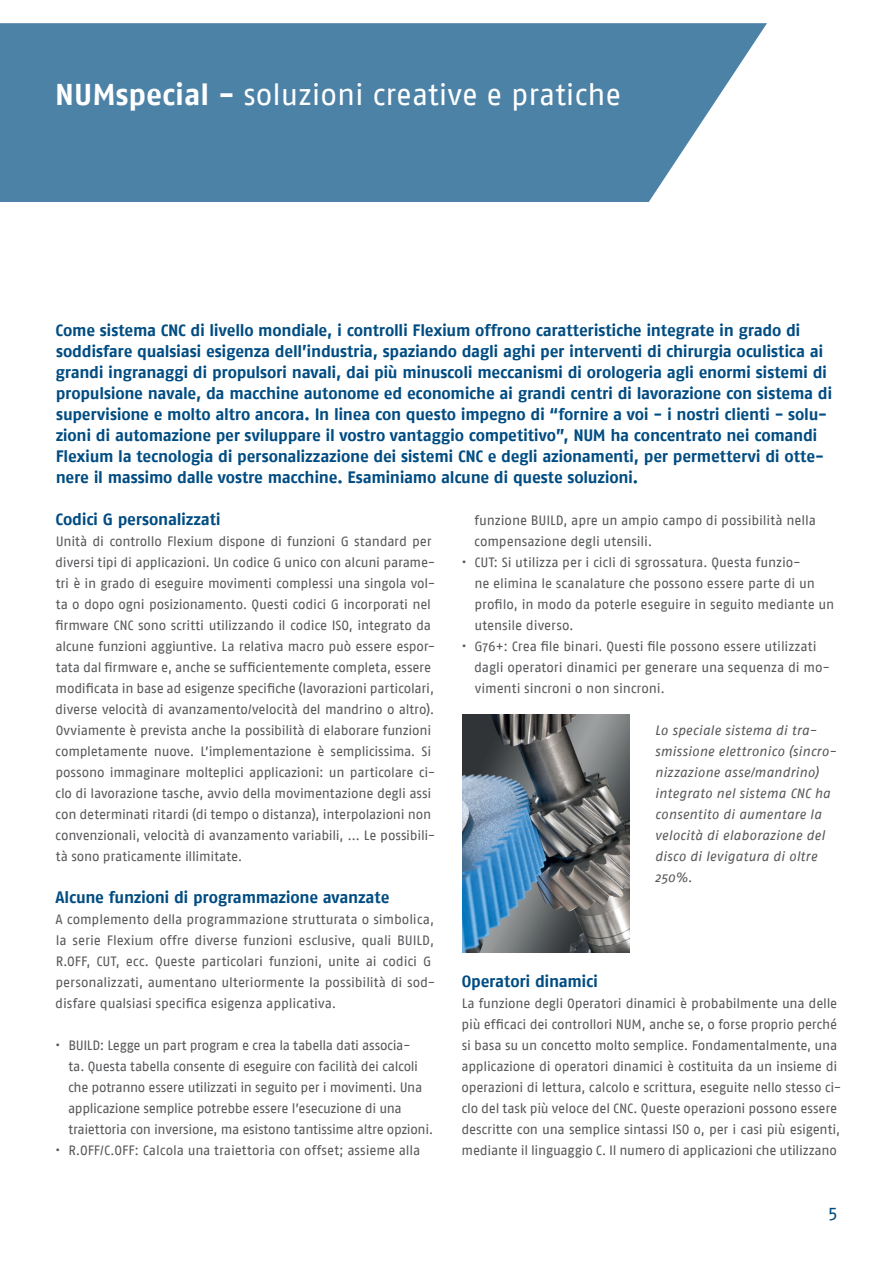
<style>
.page{position:relative;width:893px;height:1263px;background:#fff}
.page>*{position:absolute;margin:0;border:0;box-sizing:border-box;transform-origin:0 0}
.t1{font:30px "Fago No";color:#fff}
.t2{font:18px "Fago No";color:#004c82}
.t3{font:700 16.5px/21px "Fago No";letter-spacing:-.015em;color:#004c82}
.t4{font:13.5px/21px "Fago No";letter-spacing:-.015em;color:#57585a}
.t5{font:italic 13.5px/21px "Fago No";letter-spacing:.01em;color:#57585a}
.s1{font-weight:700}
</style>
<div class="page">
<svg style="left:1px;top:23px;width:766px;height:179px;background:#5a8bad"></svg>
<hr style="left:0;top:23px;width:1px;height:179px;background:#004c82">
<img style="left:462px;top:714px;width:167px;height:238px">
<h1 class="t1" style="left:55px;top:78px;width:568px"><span class="s1">NUMspecial -</span> soluzioni creative e pratiche</h1>
<p class="t3" style="left:56px;top:320px;width:778px">Come sistema CNC di livello mondiale, i controlli Flexium offrono caratteristiche integrate in grado di soddisfare qualsiasi esigenza dell’industria, spaziando dagli aghi per interventi di chirurgia oculistica ai grandi ingranaggi di propulsori navali, dai più minuscoli meccanismi di orologeria agli enormi sistemi di propulsione navale, da macchine autonome ed economiche ai grandi centri di lavorazione con sistema di supervisione e molto altro ancora. In linea con questo impegno di “fornire a voi - i nostri clienti - solu&shy;zioni di automazione per sviluppare il vostro vantaggio competitivo”, NUM ha concentrato nei comandi Flexium la tecnologia di personalizzazione dei sistemi CNC e degli azionamenti, per permettervi di otte&shy;nere il massimo dalle vostre macchine. Esaminiamo alcune di queste soluzioni.</p>
<p class="t3" style="left:56px;top:509px;width:167px">Codici G personalizzati</p>
<p class="t4" style="left:55px;top:531px;width:382px">Unità di controllo Flexium dispone di funzioni G standard per diversi tipi di applicazioni. Un codice G unico con alcuni parame&shy;tri è in grado di eseguire movimenti complessi una singola vol&shy;ta o dopo ogni posizionamento. Questi codici G incorporati nel firmware CNC sono scritti utilizzando il codice ISO, integrato da alcune funzioni aggiuntive. La relativa macro può essere espor&shy;tata dal firmware e, anche se sufficientemente completa, essere modificata in base ad esigenze specifiche (lavorazioni particolari, diverse velocità di avanzamento/velocità del mandrino o altro).<br>Ovviamente è prevista anche la possibilità di elaborare funzioni completamente nuove. L’implementazione è semplicissima. Si possono immaginare molteplici applicazioni: un particolare ci&shy;clo di lavorazione tasche, avvio della movimentazione degli assi con determinati ritardi (di tempo o distanza), interpolazioni non convenzionali, velocità di avanzamento variabili, ... Le possibili&shy;tà sono praticamente illimitate.</p>
<p class="t3" style="left:56px;top:887px;width:335px">Alcune funzioni di programmazione avanzate</p>
<p class="t4" style="left:55px;top:909px;width:382px">A complemento della programmazione strutturata o simbolica, la serie Flexium offre diverse funzioni esclusive, quali BUILD, R.OFF, CUT, ecc. Queste particolari funzioni, unite ai codici G personalizzati, aumentano ulteriormente la possibilità di sod&shy;disfare qualsiasi specifica esigenza applicativa.</p>
<p class="t4" style="left:68px;top:1035px;width:367px;text-indent:-13px">• BUILD: Legge un part program e crea la tabella dati associa-<br>ta. Questa tabella consente di eseguire con facilità dei calcoli che potranno essere utilizzati in seguito per i movimenti. Una applicazione semplice potrebbe essere l’esecuzione di una traiettoria con inversione, ma esistono tantissime altre opzioni.</p>
<p class="t4" style="left:55px;top:1140px;width:367px">• R.OFF/C.OFF: Calcola una traiettoria con offset; assieme alla</p>
<p class="t4" style="left:474px;top:510px;width:343px">funzione BUILD, apre un ampio campo di possibilità nella compensazione degli utensili.</p>
<p class="t4" style="left:474px;top:552px;width:361px;text-indent:-13px">• CUT: Si utilizza per i cicli di sgrossatura. Questa funzio-<br>ne elimina le scanalature che possono essere parte di un profilo, in modo da poterle eseguire in seguito mediante un utensile diverso.</p>
<p class="t4" style="left:474px;top:636px;width:357px;text-indent:-13px">• G76+: Crea file binari. Questi file possono essere utilizzati dagli operatori dinamici per generare una sequenza di mo&shy;vimenti sincroni o non sincroni.</p>
<p class="t5" style="left:655px;top:720px;width:183px">Lo speciale sistema di tra&shy;smissione elettronico (sincro&shy;nizzazione asse/mandrino) integrato nel sistema CNC ha consentito di aumentare la velocità di elaborazione del disco di levigatura di oltre<br>250%.</p>
<p class="t3" style="left:462px;top:971px;width:138px">Operatori dinamici</p>
<p class="t4" style="left:461px;top:993px;width:382px">La funzione degli Operatori dinamici è probabilmente una delle più efficaci dei controllori NUM, anche se, o forse proprio perché si basa su un concetto molto semplice. Fondamentalmente, una applicazione di operatori dinamici è costituita da un insieme di operazioni di lettura, calcolo e scrittura, eseguite nello stesso ci&shy;clo del task più veloce del CNC. Queste operazioni possono essere descritte con una semplice sintassi ISO o, per i casi più esigenti, mediante il linguaggio C. Il numero di applicazioni che utilizzano</p>
<h2 class="t2" style="left:828px;top:1202px;width:11px">5</h2>
</div>
